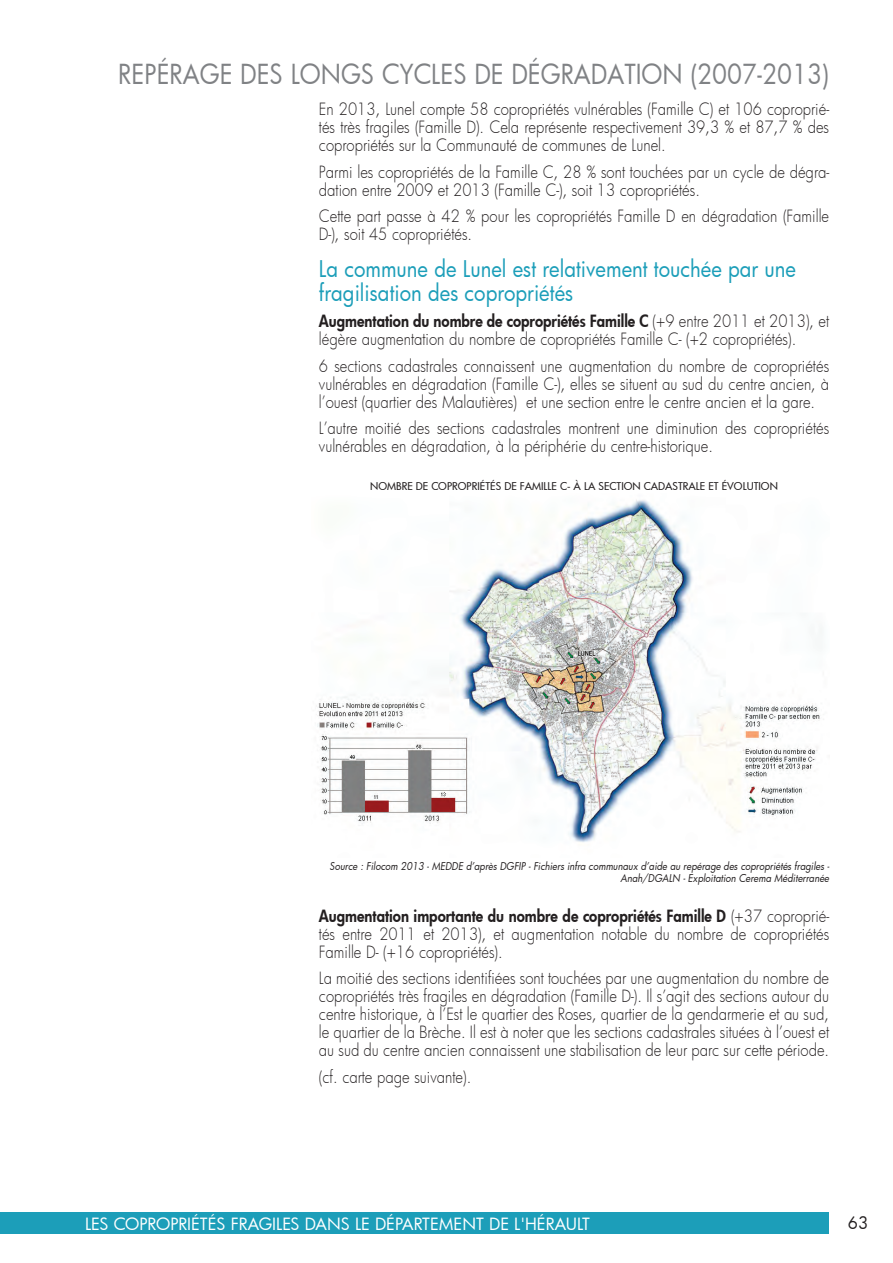
<style>
.page{position:relative;width:893px;height:1263px;background:#fff}
.page>*{position:absolute;margin:0;border:0;box-sizing:border-box;transform-origin:0 0}
.Titre_01{font:27px "Futura";color:#808285;scale:.9 1}
.Titre_02{font:22.5px/24px "Futura";color:#1c9eb9;scale:.9 1}
.t1{font:16.8px "Futura";color:#231f20}
.t2{font:300 16.5px/18px "Futura";color:#231f20;text-align:justify;scale:.9 1}
.t3{font:16.5px "Futura";color:#fff}
.Source{font:italic 10.5px/12px "Futura";color:#231f20;text-align:right;scale:.9 1}
.Légende{font:500 10.5px "Futura";color:#231f20}
.s1{font-weight:800}
</style>
<div class="page">
<div style="left:0;top:1212px;width:829px;height:21px;background:#1c9eb9"></div>
<img style="left:316px;top:500px;width:504px;height:342px">
<p class="Titre_01" style="left:118px;top:56px;width:791px">REPÉRAGE DES LONGS CYCLES DE DÉGRADATION (2007-2013)</p>
<p class="t2" style="left:319px;top:100px;width:568px">En 2013, Lunel compte 58 copropriétés vulnérables (Famille C) et 106 coproprié&shy;tés très fragiles (Famille D). Cela représente respectivement 39,3 % et 87,7 % des copropriétés sur la Communauté de communes de Lunel.</p>
<p class="t2" style="left:319px;top:162px;width:568px">Parmi les copropriétés de la Famille C, 28 % sont touchées par un cycle de dégra&shy;dation entre 2009 et 2013 (Famille C-), soit 13 copropriétés.</p>
<p class="t2" style="left:319px;top:207px;width:568px">Cette part passe à 42 % pour les copropriétés Famille D en dégradation (Famille<br>D-), soit 45 copropriétés.</p>
<p class="Titre_02" style="left:319px;top:256px;width:532px">La commune de Lunel est relativement touchée par une fragilisation des copropriétés</p>
<p class="t2" style="left:319px;top:312px;width:568px"><span class="s1">Augmentation du nombre de copropriétés Famille C</span> (+9 entre 2011 et 2013), et légère augmentation du nombre de copropriétés Famille C- (+2 copropriétés).</p>
<p class="t2" style="left:319px;top:356px;width:568px">6 sections cadastrales connaissent une augmentation du nombre de copropriétés vulnérables en dégradation (Famille C-), elles se situent au sud du centre ancien, à l’ouest (quartier des Malautières) et une section entre le centre ancien et la gare.</p>
<p class="t2" style="left:319px;top:419px;width:568px">L’autre moitié des sections cadastrales montrent une diminution des copropriétés vulnérables en dégradation, à la périphérie du centre-historique.</p>
<p class="Légende" style="left:370px;top:479px;width:409px">NOMBRE DE COPROPRIÉTÉS DE FAMILLE C- À LA SECTION CADASTRALE ET ÉVOLUTION</p>
<p class="Source" style="left:329px;top:860px;width:557px">Source : Filocom 2013 - MEDDE d’après DGFIP - Fichiers infra communaux d’aide au repérage des copropriétés fragiles -<br>Anah/DGALN - Exploitation Cerema Méditerranée</p>
<p class="t2" style="left:319px;top:906px;width:568px"><span class="s1">Augmentation importante du nombre de copropriétés Famille D</span> (+37 coproprié&shy;tés entre 2011 et 2013), et augmentation notable du nombre de copropriétés Famille D- (+16 copropriétés).</p>
<p class="t2" style="left:319px;top:969px;width:568px">La moitié des sections identifiées sont touchées par une augmentation du nombre de copropriétés très fragiles en dégradation (Famille D-). Il s’agit des sections autour du centre historique, à l’Est le quartier des Roses, quartier de la gendarmerie et au sud, le quartier de la Brèche. Il est à noter que les sections cadastrales situées à l’ouest et au sud du centre ancien connaissent une stabilisation de leur parc sur cette période.</p>
<p class="t2" style="left:319px;top:1067px;width:171px">(cf. carte page suivante).</p>
<p class="t3" style="left:85px;top:1212px;width:506px">LES COPROPRIÉTÉS FRAGILES DANS LE DÉPARTEMENT DE L'HÉRAULT</p>
<p class="t1" style="left:848px;top:1211px;width:22px">63</p>
</div>
